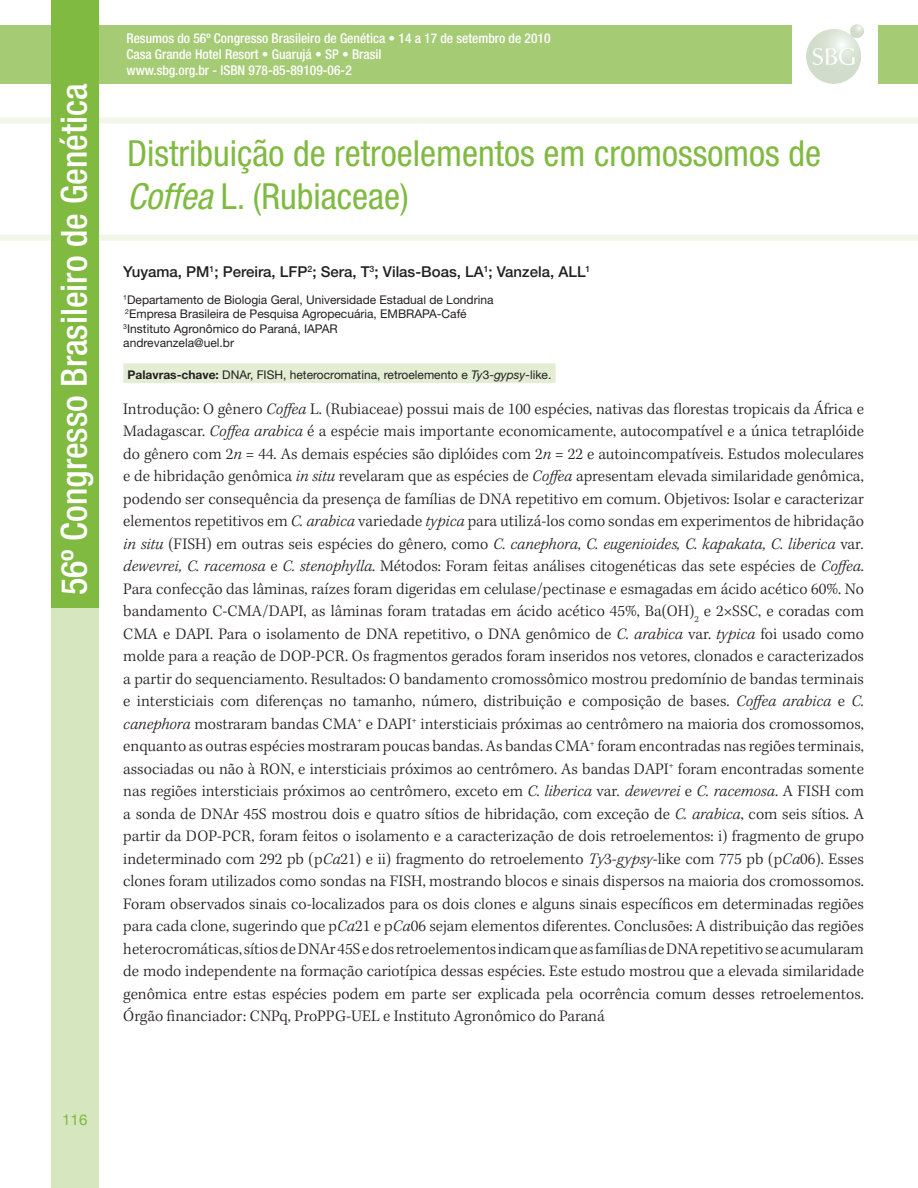
<style>
.page{position:relative;width:918px;height:1188px;background:#fff}
.page>*{position:absolute;margin:0;border:0;box-sizing:border-box;transform-origin:0 0}
.z01_0_titulo{font:condensed 36px/43.2px "Helvetica Neue LT Std";color:#80ba41}
.t1{font:500 condensed 36px "Helvetica Neue LT Std";color:#fff}
.z05_0_texto_txt{font:300 16.5px/22.5px "Kepler Std";color:#231f20;text-align:justify}
.z02_0_autores{font:500 15px "Helvetica Neue LT Std";color:#231f20}
.t2{font:15px "Helvetica Neue";color:#80ba41}
.t3{font:500 condensed 13.5px/16.2px "Helvetica Neue LT Std";color:#fff}
.z02_1_titulacao{font:12px/14.4px "Helvetica Neue LT Std";color:#231f20}
.z03_0_palavras-chave{font:12px "Helvetica Neue LT Std";color:#231f20}
.s1{font-style:italic}
.s2{font-weight:700}
</style>
<div class="page">
<div style="left:0;top:25px;width:792px;height:59px;background:#a6cb75"></div>
<div style="left:879px;top:25px;width:39px;height:59px;background:#a6cb75"></div>
<img style="left:806px;top:24px;width:58px;height:60px">
<div style="left:123px;top:363px;width:433px;height:20px;background:#e2edd3"></div>
<svg style="left:0;top:117px;width:918px;height:124px"></svg>
<div style="left:51px;top:84px;width:47px;height:1104px;background:#d6e6bf"></div>
<div style="left:51px;top:0;width:47px;height:608px;background:#80ba41"></div>
<h1 class="t1" style="left:53px;top:595px;width:513px;rotate:-90deg">56º Congresso Brasileiro de Genética</h1>
<p class="t3" style="left:126px;top:30px;width:426px">Resumos do 56º Congresso Brasileiro de Genética • 14 a 17 de setembro de 2010<br>Casa Grande Hotel Resort • Guarujá • SP • Brasil<br>www.sbg.org.br - ISBN 978-85-89109-06-2</p>
<p class="z01_0_titulo" style="left:127px;top:132px;width:696px">Distribuição de retroelementos em cromossomos de<br><span class="s1">Coffea</span> L. (Rubiaceae)</p>
<p class="z02_0_autores" style="left:123px;top:263px;width:469px">Yuyama, PM<sup>1</sup>; Pereira, LFP<sup>2</sup>; Sera, T<sup>3</sup>; Vilas-Boas, LA<sup>1</sup>; Vanzela, ALL<sup>1</sup></p>
<p class="z02_1_titulacao" style="left:123px;top:292px;width:372px"><sup>1</sup>Departamento de Biologia Geral, Universidade Estadual de Londrina <sup>2</sup>Empresa Brasileira de Pesquisa Agropecuária, EMBRAPA-Café <sup>3</sup>Instituto Agronômico do Paraná, IAPAR<br>andrevanzela@uel.br</p>
<p class="z03_0_palavras-chave" style="left:128px;top:367px;width:425px"><span class="s2">Palavras-chave:</span> DNAr, FISH, heterocromatina, retroelemento e <span class="s1">Ty</span>3-<span class="s1">gypsy-</span>like.</p>
<p class="z05_0_texto_txt" style="left:123px;top:398px;width:742px">Introdução: O gênero <span class="s1">Coffea</span> L. (Rubiaceae) possui mais de 100 espécies, nativas das florestas tropicais da África e Madagascar. <span class="s1">Coffea arabica</span> é a espécie mais importante economicamente, autocompatível e a única tetraplóide do gênero com 2<span class="s1">n</span> = 44. As demais espécies são diplóides com 2<span class="s1">n</span> = 22 e autoincompatíveis. Estudos moleculares e de hibridação genômica <span class="s1">in situ</span> revelaram que as espécies de <span class="s1">Coffea</span> apresentam elevada similaridade genômica, podendo ser consequência da presença de famílias de DNA repetitivo em comum. Objetivos: Isolar e caracterizar elementos repetitivos em <span class="s1">C. arabica</span> variedade <span class="s1">typica</span> para utilizá-los como sondas em experimentos de hibridação <span class="s1">in situ</span> (FISH) em outras seis espécies do gênero, como <span class="s1">C. canephora, C. eugenioides, C. kapakata, C. liberica</span> var<span class="s1">. dewevrei, C. racemosa</span> e <span class="s1">C. stenophylla</span>. Métodos: Foram feitas análises citogenéticas das sete espécies de <span class="s1">Coffea</span>.<br>Para confecção das lâminas, raízes foram digeridas em celulase/pectinase e esmagadas em ácido acético 60%. No bandamento C-CMA/DAPI, as lâminas foram tratadas em ácido acético 45%, Ba(OH)<sub>2</sub> e 2×SSC, e coradas com CMA e DAPI. Para o isolamento de DNA repetitivo, o DNA genômico de <span class="s1">C. arabica</span> var. <span class="s1">typica</span> foi usado como molde para a reação de DOP-PCR. Os fragmentos gerados foram inseridos nos vetores, clonados e caracterizados a partir do sequenciamento. Resultados: O bandamento cromossômico mostrou predomínio de bandas terminais e intersticiais com diferenças no tamanho, número, distribuição e composição de bases. <span class="s1">Coffea arabica</span> e <span class="s1">C. canephora</span> mostraram bandas CMA<sup>+</sup> e DAPI<sup>+</sup> intersticiais próximas ao centrômero na maioria dos cromossomos, enquanto as outras espécies mostraram poucas bandas. As bandas CMA<sup>+</sup> foram encontradas nas regiões terminais, associadas ou não à RON, e intersticiais próximos ao centrômero. As bandas DAPI<sup>+</sup> foram encontradas somente nas regiões intersticiais próximos ao centrômero, exceto em <span class="s1">C. liberica</span> var<span class="s1">. dewevrei</span> e <span class="s1">C. racemosa</span>. A FISH com a sonda de DNAr 45S mostrou dois e quatro sítios de hibridação, com exceção de <span class="s1">C. arabica</span>, com seis sítios. A partir da DOP-PCR, foram feitos o isolamento e a caracterização de dois retroelementos: i) fragmento de grupo indeterminado com 292 pb (p<span class="s1">Ca</span>21) e ii) fragmento do retroelemento <span class="s1">Ty</span>3-<span class="s1">gypsy</span>-like com 775 pb (p<span class="s1">Ca</span>06). Esses clones foram utilizados como sondas na FISH, mostrando blocos e sinais dispersos na maioria dos cromossomos.<br>Foram observados sinais co-localizados para os dois clones e alguns sinais específicos em determinadas regiões para cada clone, sugerindo que p<span class="s1">Ca</span>21 e p<span class="s1">Ca</span>06 sejam elementos diferentes. Conclusões: A distribuição das regiões heterocromáticas, sítios de DNAr 45S e dos retroelementos indicam que as famílias de DNA repetitivo se acumularam de modo independente na formação cariotípica dessas espécies. Este estudo mostrou que a elevada similaridade genômica entre estas espécies podem em parte ser explicada pela ocorrência comum desses retroelementos.<br>Órgão financiador: CNPq, ProPPG-UEL e Instituto Agronômico do Paraná</p>
<p class="t2" style="left:62px;top:1110px;width:27px">116</p>
</div>
